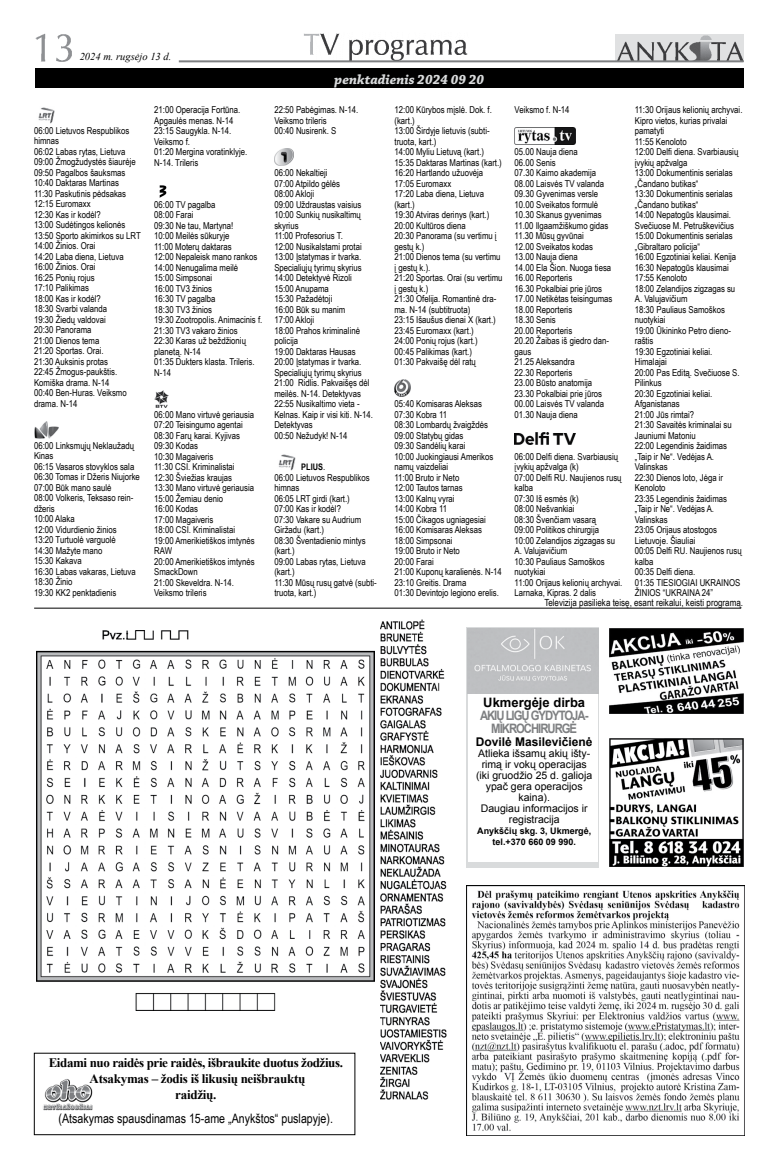
<style>
.page{position:relative;width:777px;height:1168px;background:#fff}
.page>*{position:absolute;margin:0;border:0;box-sizing:border-box;transform-origin:0 0}
.t1{font:italic 700 14px "Chaparral Pro";color:#d9dbdc}
.t2{font:700 13px/15.9px "Times New Roman";letter-spacing:-.03em;color:#000;text-align:center}
.t3{font:13px "Arial Narrow";color:#000}
.t4{font:700 13px/13px "Arial";letter-spacing:-.09em;color:#7e8082;text-align:center;scale:.87 1}
.t5{font:700 13px "Arial";color:#000}
.t6{font:700 12px "Arial";color:#000}
.t7{font:10.5px/11px "Arial";color:#000;text-align:center}
.t8{font:italic 10.5px "Times New Roman";color:#000}
.t9{font:9.8px "Arial Narrow";color:#000}
.t10{font:9.5px/10.5px "Arial Narrow";color:#000}
.t11{font:700 9px/11px "Arial";color:#000;text-align:center}
.t12{font:700 9px "Arial Narrow";color:#000}
.s1{font-weight:400;font-size:9.5px}
</style>
<div class="page">
<img style="left:304px;top:33px;width:164px;height:27px">
<img style="left:615px;top:34px;width:128px;height:26px">
<hr style="left:179px;top:60px;width:564px;height:2px;background:#7e8082">
<img style="left:35px;top:33px;width:37px;height:29px">
<div style="left:35px;top:69px;width:708px;height:19px;background:#000"></div>
<div style="left:34px;top:1053px;width:321px;height:82px;border:1px solid #000"></div>
<img style="left:43px;top:1079px;width:50px;height:32px">
<hr style="left:34px;top:608px;width:707px;height:1px;background:#000">
<img style="left:38px;top:107px;width:17px;height:16px">
<img style="left:34px;top:421px;width:25px;height:17px">
<img style="left:159px;top:185px;width:8px;height:12px">
<img style="left:154px;top:390px;width:14px;height:17px">
<img style="left:274px;top:149px;width:19px;height:17px">
<img style="left:278px;top:454px;width:18px;height:16px">
<img style="left:394px;top:380px;width:17px;height:17px">
<img style="left:514px;top:128px;width:62px;height:17px">
<img style="left:514px;top:432px;width:62px;height:13px">
<img style="left:36px;top:630px;width:338px;height:380px">
<img style="left:380px;top:620px;width:67px;height:480px">
<img style="left:467px;top:886px;width:277px;height:249px">
<div style="left:466px;top:627px;width:133px;height:241px;background:linear-gradient(to right,#d9dbdc,#d9dbdc)"></div>
<div style="left:468px;top:694px;width:129px;height:168px;background:#fff"></div>
<img style="left:467px;top:628px;width:131px;height:66px">
<img style="left:610px;top:738px;width:133px;height:128px">
<img style="left:610px;top:628px;width:133px;height:86px">
<p class="t8" style="left:80px;top:49px;width:93px">2024 m. rugsėjo 13 d.</p>
<p class="t10" style="left:34px;top:125px;width:108px">06:00 Lietuvos Respublikos himnas<br>06:02 Labas rytas, Lietuva<br>09:00 Žmogžudystės šiaurėje<br>09:50 Pagalbos šauksmas<br>10:40 Daktaras Martinas<br>11:30 Paskutinis pėdsakas<br>12:15 Euromaxx<br>12:30 Kas ir kodėl?<br>13:00 Sudėtingos kelionės<br>13:50 Sporto akimirkos su LRT<br>14:00 Žinios. Orai<br>14:20 Laba diena, Lietuva<br>16:00 Žinios. Orai<br>16:25 Ponių rojus<br>17:10 Palikimas<br>18:00 Kas ir kodėl?<br>18:30 Svarbi valanda<br>19:30 Žiedų valdovai<br>20:30 Panorama<br>21:00 Dienos tema<br>21:20 Sportas. Orai.<br>21:30 Auksinis protas<br>22:45 Žmogus-paukštis.<br>Komiška drama. N-14<br>00:40 Ben-Huras. Veiksmo drama. N-14</p>
<p class="t10" style="left:34px;top:440px;width:107px">06:00 Linksmųjų Neklaužadų<br>Kinas<br>06:15 Vasaros stovyklos sala<br>06:30 Tomas ir Džeris Niujorke<br>07:00 Būk mano saulė<br>08:00 Volkeris, Teksaso rein&shy;džeris<br>10:00 Alaka<br>12:00 Vidurdienio žinios<br>13:20 Turtuolė varguolė<br>14:30 Mažyte mano<br>15:30 Kakava<br>16:30 Labas vakaras, Lietuva<br>18:30 Žinio<br>19:30 KK2 penktadienis</p>
<p class="t10" style="left:154px;top:104px;width:95px">21:00 Operacija Fortūna.<br>Apgaulės menas. N-14<br>23:15 Saugykla. N-14.<br>Veiksmo f.<br>01:20 Mergina voratinklyje.<br>N-14. Trileris</p>
<p class="t10" style="left:154px;top:199px;width:110px">06:00 TV pagalba<br>08:00 Farai<br>09:30 Ne tau, Martyna!<br>10:00 Meilės sūkuryje<br>11:00 Moterų daktaras<br>12:00 Nepaleisk mano rankos<br>14:00 Nenugalima meilė<br>15:00 Simpsonai<br>16:00 TV3 žinios<br>16:30 TV pagalba<br>18:30 TV3 žinios<br>19:30 Zootropolis. Animacinis f.<br>21:30 TV3 vakaro žinios<br>22:30 Karas už beždžionių planetą. N-14<br>01:35 Dukters klasta. Trileris.<br>N-14</p>
<p class="t10" style="left:154px;top:409px;width:102px">06:00 Mano virtuvė geriausia<br>07:20 Teisingumo agentai<br>08:30 Farų karai. Kyjivas<br>09:30 Kodas<br>10:30 Magaiveris<br>11:30 CSI. Kriminalistai<br>12:30 Šviežias kraujas<br>13:30 Mano virtuvė geriausia<br>15:00 Žemiau denio<br>16:00 Kodas<br>17:00 Magaiveris<br>18:00 CSI. Kriminalistai<br>19:00 Amerikietiškos imtynės<br>RAW<br>20:00 Amerikietiškos imtynės<br>SmackDown<br>21:00 Skeveldra. N-14.<br>Veiksmo trileris</p>
<h1 class="t1" style="left:334px;top:71px;width:151px">penktadienis 2024 09 20</h1>
<p class="t10" style="left:274px;top:104px;width:86px">22:50 Pabėgimas. N-14.<br>Veiksmo trileris<br>00:40 Nusirenk. S</p>
<p class="t10" style="left:274px;top:167px;width:100px">06:00 Nekaltieji<br>07:00 Atpildo gėlės<br>08:00 Akloji<br>09:00 Uždraustas vaisius<br>10:00 Sunkių nusikaltimų skyrius<br>11:00 Profesorius T.<br>12:00 Nusikalstami protai<br>13:00 Įstatymas ir tvarka.<br>Specialiųjų tyrimų skyrius<br>14:00 Detektyvė Rizoli<br>15:00 Anupama<br>15:30 Pažadėtoji<br>16:00 Būk su manim<br>17:00 Akloji<br>18:00 Prahos kriminalinė policija<br>19:00 Daktaras Hausas<br>20:00 Įstatymas ir tvarka.<br>Specialiųjų tyrimų skyrius<br>21:00 Ridlis. Pakvaišęs dėl meilės. N-14. Detektyvas<br>22:55 Nusikaltimo vieta -<br>Kelnas. Kaip ir visi kiti. N-14.<br>Detektyvas<br>00:50 Nežudyk! N-14</p>
<p class="t12" style="left:301px;top:460px;width:25px">PLIUS<span class="s1">.</span></p>
<p class="t10" style="left:274px;top:472px;width:104px">06:00 Lietuvos Respublikos himnas<br>06:05 LRT girdi (kart.)<br>07:00 Kas ir kodėl?<br>07:30 Vakare su Audrium<br>Giržadu (kart.)<br>08:30 Šventadienio mintys (kart.)<br>09:00 Labas rytas, Lietuva (kart.)<br>11:30 Mūsų rusų gatvė (subti&shy;truota, kart.)</p>
<p class="t10" style="left:394px;top:104px;width:110px">12:00 Kūrybos mįslė. Dok. f. (kart.)<br>13:00 Širdyje lietuvis (subti&shy;truota, kart.)<br>14:00 Myliu Lietuvą (kart.)<br>15:35 Daktaras Martinas (kart.)<br>16:20 Hartlando užuovėja<br>17:05 Euromaxx<br>17:20 Laba diena, Lietuva (kart.)<br>19:30 Atviras derinys (kart.)<br>20:00 Kultūros diena<br>20:30 Panorama (su vertimu į gestų k.)<br>21:00 Dienos tema (su vertimu į gestų k.).<br>21:20 Sportas. Orai (su vertimu į gestų k.)<br>21:30 Ofelija. Romantinė dra&shy;ma. N-14 (subtitruota)<br>23:15 Išaušus dienai X (kart.)<br>23:45 Euromaxx (kart.)<br>24:00 Ponių rojus (kart.)<br>00:45 Palikimas (kart.)<br>01:30 Pakvaišę dėl ratų</p>
<p class="t10" style="left:394px;top:398px;width:109px">05:40 Komisaras Aleksas<br>07:30 Kobra 11<br>08:30 Lombardų žvaigždės<br>09:00 Statybų gidas<br>09:30 Sandėlių karai<br>10:00 Juokingiausi Amerikos namų vaizdeliai<br>11:00 Bruto ir Neto<br>12:00 Tautos tarnas<br>13:00 Kalnų vyrai<br>14:00 Kobra 11<br>15:00 Čikagos ugniagesiai<br>16:00 Komisaras Aleksas<br>18:00 Simpsonai<br>19:00 Bruto ir Neto<br>20:00 Farai<br>21:00 Kuponų karalienės. N-14<br>23:10 Greitis. Drama<br>01:30 Devintojo legiono erelis.</p>
<p class="t10" style="left:514px;top:104px;width:56px">Veiksmo f. N-14</p>
<p class="t10" style="left:514px;top:146px;width:99px">05.00 Nauja diena<br>06.00 Senis<br>07.30 Kaimo akademija<br>08.00 Laisvės TV valanda<br>09.30 Gyvenimas versle<br>10.00 Sveikatos formulė<br>10.30 Skanus gyvenimas<br>11.00 Ilgaamžiškumo gidas<br>11.30 Mūsų gyvūnai<br>12.00 Sveikatos kodas<br>13.00 Nauja diena<br>14.00 Ela Šion. Nuoga tiesa<br>16.00 Reporteris<br>16.30 Pokalbiai prie jūros<br>17.00 Netikėtas teisingumas<br>18.00 Reporteris<br>18.30 Senis<br>20.00 Reporteris<br>20.20 Žaibas iš giedro dan&shy;gaus<br>21.25 Aleksandra<br>22.30 Reporteris<br>23.00 Būsto anatomija<br>23.30 Pokalbiai prie jūros<br>00.00 Laisvės TV valanda<br>01.30 Nauja diena</p>
<p class="t10" style="left:514px;top:451px;width:109px">06:00 Delfi diena. Svarbiausių įvykių apžvalga (k)<br>07:00 Delfi RU. Naujienos rusų kalba<br>07:30 Iš esmės (k)<br>08:00 Nešvankiai<br>08:30 Švenčiam vasarą<br>09:00 Politikos chirurgija<br>10:00 Zelandijos zigzagas su<br>A. Valujavičium<br>10:30 Pauliaus Samoškos nuotykiai<br>11:00 Orijaus kelionių archyvai.<br>Larnaka, Kipras. 2 dalis</p>
<p class="t10" style="left:635px;top:104px;width:109px">11:30 Orijaus kelionių archyvai.<br>Kipro vietos, kurias privalai pamatyti<br>11:55 Kenoloto<br>12:00 Delfi diena. Svarbiausių įvykių apžvalga<br>13:00 Dokumentinis serialas „Čandano butikas“<br>13:30 Dokumentinis serialas „Čandano butikas“<br>14:00 Nepatogūs klausimai.<br>Svečiuose M. Petruškevičius<br>15:00 Dokumentinis serialas „Gibraltaro policija“<br>16:00 Egzotiniai keliai. Kenija<br>16:30 Nepatogūs klausimai<br>17:55 Kenoloto<br>18:00 Zelandijos zigzagas su<br>A. Valujavičium<br>18:30 Pauliaus Samoškos nuotykiai<br>19:00 Ūkininko Petro dieno&shy;raštis<br>19:30 Egzotiniai keliai.<br>Himalajai<br>20:00 Pas Editą. Svečiuose S.<br>Pilinkus<br>20:30 Egzotiniai keliai.<br>Afganistanas<br>21:00 Jūs rimtai?<br>21:30 Savaitės kriminalai su<br>Jauniumi Matoniu<br>22:00 Legendinis žaidimas „Taip ir Ne“. Vedėjas A.<br>Valinskas<br>22:30 Dienos loto, Jėga ir<br>Kenoloto<br>23:35 Legendinis žaidimas „Taip ir Ne“. Vedėjas A.<br>Valinskas<br>23:05 Orijaus atostogos<br>Lietuvoje. Šiauliai<br>00:05 Delfi RU. Naujienos rusų kalba<br>00:35 Delfi diena.<br>01:35 TIESIOGIAI UKRAINOS<br>ŽINIOS “UKRAINA 24”</p>
<p class="t9" style="left:544px;top:596px;width:200px">Televizija pasilieka teisę, esant reikalui, keisti programą.</p>
<h2 class="t5" style="left:483px;top:694px;width:103px">Ukmergėje dirba</h2>
<h2 class="t4" style="left:480px;top:709px;width:126px">akių ligų gydytoja&shy;mikrochirurgė</h2>
<p class="t6" style="left:476px;top:734px;width:118px">Dovilė Masilevičienė</p>
<p class="t7" style="left:476px;top:748px;width:118px">Atlieka išsamų akių išty&shy;rimą ir vokų operacijas (iki gruodžio 25 d. galioja ypač gera operacijos kaina).<br>Daugiau informacijos ir registracija</p>
<p class="t11" style="left:477px;top:826px;width:116px">Anykščių skg. 3, Ukmergė, tel.+370 660 09 990.</p>
<h2 class="t2" style="left:49px;top:1054px;width:296px">Eidami nuo raidės prie raidės, išbraukite duotus žodžius.<br>Atsakymas – žodis iš likusių neišbrauktų<br>raidžių.</h2>
<h2 class="t3" style="left:59px;top:1109px;width:276px">(Atsakymas spausdinamas 15-ame „Anykštos“ puslapyje).</h2>
</div>
